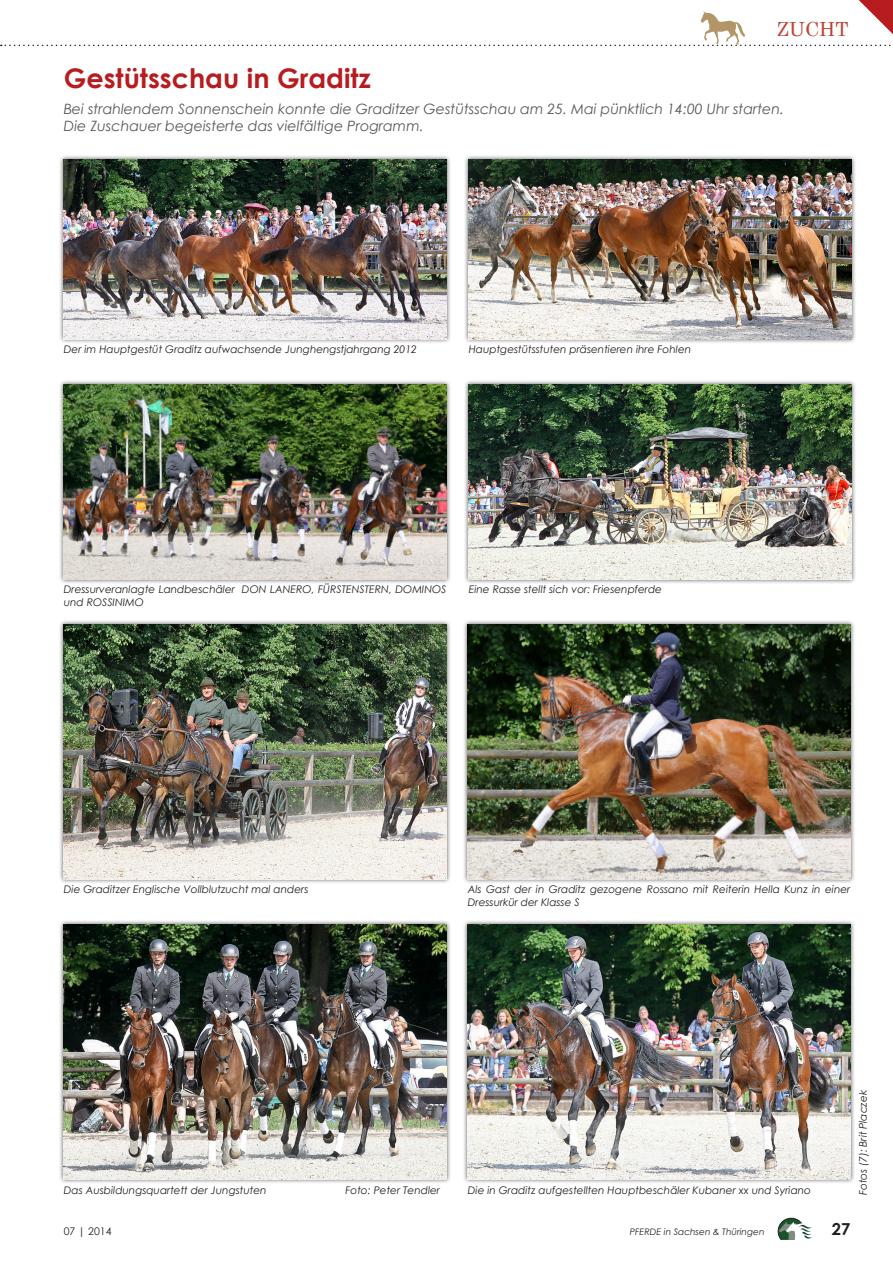
<style>
.page{position:relative;width:893px;height:1263px;background:#fff}
.page>*{position:absolute;margin:0;border:0;box-sizing:border-box;transform-origin:0 0}
.t1{font:700 27px "Century Gothic";color:#b61c20}
.t2{font:19.5px "Century";color:#bd4332}
.t3{font:700 16.5px "Century Gothic";color:#231f20}
.t4{font:italic 14.25px/17.1px "Century Gothic";color:#57585a}
.t5{font:italic 10.5px/12.6px "Century Gothic";color:#231f20}
.t6{font:10.5px "Century Gothic";color:#231f20}
.t7{font:italic 9px "Century Gothic";color:#231f20}
</style>
<div class="page">
<svg style="left:777px;top:1217px;width:35px;height:24px"></svg>
<div style="left:59px;top:154px;width:392px;height:190px;background:#231f20;opacity:.75"></div>
<img style="left:64px;top:159px;width:382px;height:180px">
<div style="left:464px;top:379px;width:392px;height:205px;background:#231f20;opacity:.75"></div>
<img style="left:469px;top:384px;width:382px;height:195px">
<div style="left:464px;top:154px;width:392px;height:190px;background:#231f20;opacity:.75"></div>
<img style="left:469px;top:159px;width:382px;height:180px">
<div style="left:59px;top:379px;width:392px;height:205px;background:#231f20;opacity:.75"></div>
<img style="left:64px;top:384px;width:382px;height:195px">
<div style="left:463px;top:619px;width:392px;height:265px;background:#231f20;opacity:.75"></div>
<img style="left:468px;top:624px;width:382px;height:255px">
<div style="left:59px;top:619px;width:392px;height:265px;background:#231f20;opacity:.75"></div>
<img style="left:64px;top:624px;width:382px;height:255px">
<div style="left:59px;top:920px;width:392px;height:264px;background:#231f20;opacity:.75"></div>
<img style="left:64px;top:924px;width:382px;height:255px">
<div style="left:463px;top:919px;width:392px;height:265px;background:#231f20;opacity:.75"></div>
<img style="left:468px;top:924px;width:382px;height:255px">
<svg style="left:1px;top:0;width:892px;height:47px"></svg>
<h2 class="t2" style="left:777px;top:12px;width:73px">Zucht</h2>
<h1 class="t1" style="left:64px;top:58px;width:309px">Gestütsschau in Graditz</h1>
<h3 class="t4" style="left:64px;top:100px;width:722px">Bei strahlendem Sonnenschein konnte die Graditzer Gestütsschau am 25. Mai pünktlich 14:00 Uhr starten.<br>Die Zuschauer begeisterte das vielfältige Programm.</h3>
<p class="t5" style="left:64px;top:343px;width:355px">Der im Hauptgestüt Graditz aufwachsende Junghengstjahrgang 2012</p>
<p class="t5" style="left:469px;top:343px;width:224px">Hauptgestütsstuten präsentieren ihre Fohlen</p>
<p class="t5" style="left:64px;top:583px;width:384px">Dressurveranlagte Landbeschäler DON LANERO, FÜRSTENSTERN, DOMINOS und ROSSINIMO</p>
<p class="t5" style="left:469px;top:583px;width:195px">Eine Rasse stellt sich vor: Friesenpferde</p>
<p class="t5" style="left:64px;top:883px;width:246px">Die Graditzer Englische Vollblutzucht mal anders</p>
<p class="t5" style="left:468px;top:883px;width:384px">Als Gast der in Graditz gezogene Rossano mit Reiterin Hella Kunz in einer<br>Dressurkür der Klasse S</p>
<p class="t5" style="left:64px;top:1183px;width:204px">Das Ausbildungsquartett der Jungstuten</p>
<p class="t5" style="left:345px;top:1183px;width:96px">Foto: Peter Tendler</p>
<p class="t5" style="left:468px;top:1183px;width:345px">Die in Graditz aufgestellten Hauptbeschäler Kubaner xx und Syriano</p>
<p class="t5" style="left:857px;top:1195px;width:107px;rotate:-90deg">Fotos (7): Brit Placzek</p>
<p class="t6" style="left:64px;top:1224px;width:49px">07 | 2014</p>
<p class="t7" style="left:630px;top:1225px;width:136px">PFERDE in Sachsen &amp; Thüringen</p>
<h3 class="t3" style="left:832px;top:1216px;width:20px">27</h3>
</div>
